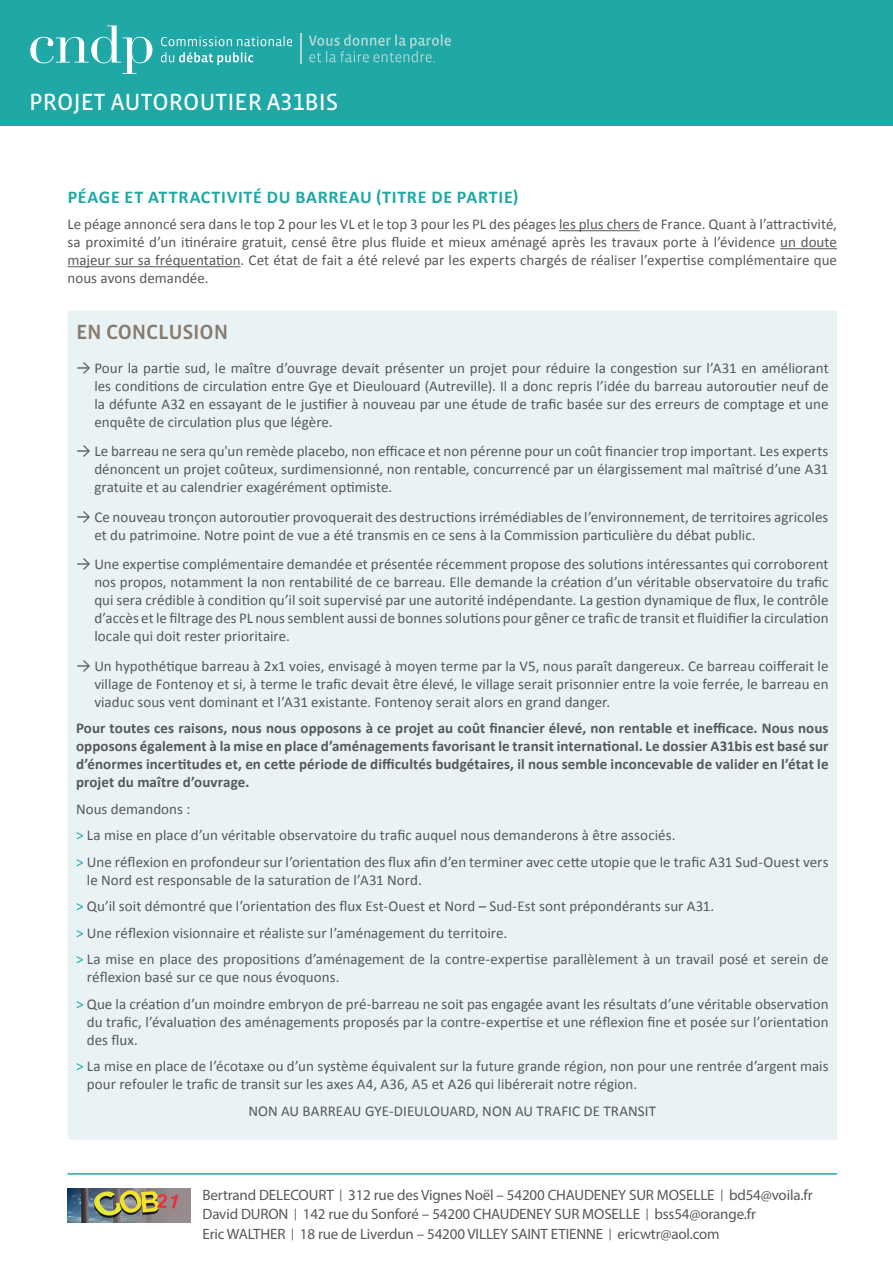
<style>
.page{position:relative;width:893px;height:1263px;background:#fff}
.page>*{position:absolute;margin:0;border:0;box-sizing:border-box;transform-origin:0 0}
.t1{font:24px "Vista Sans OT";color:#fff}
.t2{font:500 21px "Vista Sans OT";letter-spacing:-.01em;color:#887c6f}
.t3{font:700 18px "Calibri";letter-spacing:.04em;color:#1fa8a6}
.t4{font:15px/18px "Calibri";letter-spacing:.005em;color:#57585a}
.t5{font:700 15px/18px "Calibri";letter-spacing:.005em;color:#57585a;text-align:justify}
.t6{font:15px/19.5px "Myriad Pro";letter-spacing:-.01em;color:#57585a}
.s1{font-size:16.5px}
.s2{color:#1fa8a6}
.s3{font-family:"Vista Sans OT";font-size:13.5px}
</style>
<div class="page">
<div style="left:68px;top:310px;width:769px;height:830px;background:#e9f3f5"></div>
<img style="left:68px;top:1188px;width:122px;height:35px">
<hr style="left:559px;top:230px;width:81px;height:1px;background:#57585a">
<hr style="left:780px;top:248px;width:57px;height:1px;background:#57585a">
<hr style="left:68px;top:266px;width:173px;height:1px;background:#57585a">
<hr style="left:68px;top:1173px;width:769px;height:2px;background:#1fa8a6">
<div style="left:0;top:0;width:893px;height:125px;background:#1fa8a6"></div>
<svg style="left:161px;top:52px;width:92px;height:13px"></svg>
<svg style="left:161px;top:36px;width:131px;height:10px"></svg>
<svg style="left:30px;top:26px;width:122px;height:48px"></svg>
<hr style="left:300px;top:34px;width:1px;height:30px;background:#aed6d5">
<svg style="left:309px;top:34px;width:142px;height:28px"></svg>
<h1 class="t1" style="left:29px;top:89px;width:311px">PROJET AUTOROUTIER A31BIS</h1>
<p class="t3" style="left:68px;top:185px;width:452px">PÉAGE ET ATTRACTIVITÉ DU BARREAU (TITRE DE PARTIE)</p>
<p class="t4" style="left:68px;top:215px;width:771px;text-align:justify">Le péage annoncé sera dans le top 2 pour les VL et le top 3 pour les PL des péages les plus chers de France. Quant à l’attractivité, sa proximité d’un itinéraire gratuit, censé être plus fluide et mieux aménagé après les travaux porte à l’évidence un doute majeur sur sa fréquentation. Cet état de fait a été relevé par les experts chargés de réaliser l’expertise complémentaire que nous avons demandée.</p>
<h2 class="t2" style="left:76px;top:321px;width:154px">EN CONCLUSION</h2>
<p class="t4" style="left:94px;top:359px;width:736px;text-align:justify;text-indent:-18px"><span class="s1">→</span> Pour la partie sud, le maître d’ouvrage devait présenter un projet pour réduire la congestion sur l’A31 en améliorant les conditions de circulation entre Gye et Dieulouard (Autreville). Il a donc repris l’idée du barreau autoroutier neuf de la défunte A32 en essayant de le justifier à nouveau par une étude de trafic basée sur des erreurs de comptage et une enquête de circulation plus que légère.</p>
<p class="t4" style="left:94px;top:442px;width:736px;text-align:justify;text-indent:-18px"><span class="s1">→</span> Le barreau ne sera qu'un remède placebo, non efficace et non pérenne pour un coût financier trop important. Les experts dénoncent un projet coûteux, surdimensionné, non rentable, concurrencé par un élargissement mal maîtrisé d’une A31 gratuite et au calendrier exagérément optimiste.</p>
<p class="t4" style="left:94px;top:508px;width:736px;text-indent:-18px"><span class="s1">→</span> Ce nouveau tronçon autoroutier provoquerait des destructions irrémédiables de l’environnement, de territoires agricoles et du patrimoine. Notre point de vue a été transmis en ce sens à la Commission particulière du débat public.</p>
<p class="t4" style="left:94px;top:555px;width:736px;text-align:justify;text-indent:-18px"><span class="s1">→</span> Une expertise complémentaire demandée et présentée récemment propose des solutions intéressantes qui corroborent nos propos, notamment la non rentabilité de ce barreau. Elle demande la création d’un véritable observatoire du trafic qui sera crédible à condition qu’il soit supervisé par une autorité indépendante. La gestion dynamique de flux, le contrôle d’accès et le filtrage des PL nous semblent aussi de bonnes solutions pour gêner ce trafic de transit et fluidifier la circulation locale qui doit rester prioritaire.</p>
<p class="t4" style="left:94px;top:657px;width:736px;text-align:justify;text-indent:-18px"><span class="s1">→</span> Un hypothétique barreau à 2x1 voies, envisagé à moyen terme par la V5, nous paraît dangereux. Ce barreau coifferait le village de Fontenoy et si, à terme le trafic devait être élevé, le village serait prisonnier entre la voie ferrée, le barreau en viaduc sous vent dominant et l’A31 existante. Fontenoy serait alors en grand danger.</p>
<p class="t5" style="left:76px;top:719px;width:754px">Pour toutes ces raisons, nous nous opposons à ce projet au coût financier élevé, non rentable et inefficace. Nous nous opposons également à la mise en place d’aménagements favorisant le transit international. Le dossier A31bis est basé sur d’énormes incertitudes et, en cette période de difficultés budgétaires, il nous semble inconcevable de valider en l’état le projet du maître d’ouvrage.</p>
<p class="t4" style="left:76px;top:796px;width:754px;line-height:26.5px">Nous demandons :<br><span class="s2">&gt;</span> La mise en place d’un véritable observatoire du trafic auquel nous demanderons à être associés.<br><span class="s2">&gt;</span> Une réflexion en profondeur sur l’orientation des flux afin d’en terminer avec cette utopie que le trafic A31 Sud-Ouest vers</p>
<p class="t4" style="left:76px;top:867px;width:754px;line-height:26.5px;text-indent:11px">le Nord est responsable de la saturation de l’A31 Nord.<br><span class="s2">&gt;</span> Qu’il soit démontré que l’orientation des flux Est-Ouest et Nord – Sud-Est sont prépondérants sur A31.<br><span class="s2">&gt;</span> Une réflexion visionnaire et réaliste sur l’aménagement du territoire.<br><span class="s2">&gt;</span> La mise en place des propositions d’aménagement de la contre-expertise parallèlement à un travail posé et serein de</p>
<p class="t4" style="left:76px;top:964px;width:754px;line-height:26.5px;text-indent:11px">réflexion basé sur ce que nous évoquons.<br><span class="s2">&gt;</span> Que la création d’un moindre embryon de pré-barreau ne soit pas engagée avant les résultats d’une véritable observation</p>
<p class="t4" style="left:87px;top:1013px;width:743px">du trafic, l’évaluation des aménagements proposés par la contre-expertise et une réflexion fine et posée sur l’orientation des flux.</p>
<p class="t4" style="left:87px;top:1057px;width:743px;text-indent:-11px"><span class="s2">&gt;</span> La mise en place de l’écotaxe ou d’un système équivalent sur la future grande région, non pour une rentrée d’argent mais pour refouler le trafic de transit sur les axes A4, A36, A5 et A26 qui libérerait notre région.</p>
<p class="t4" style="left:248px;top:1102px;width:409px">NON AU BARREAU GYE-DIEULOUARD, NON AU TRAFIC DE TRANSIT</p>
<p class="t6" style="left:202px;top:1184px;width:612px">Bertrand DELECOURT <span class="s3">|</span> 312 rue des Vignes Noël – 54200 CHAUDENEY SUR MOSELLE <span class="s3">|</span> bd54@voila.fr<br>David DURON <span class="s3">|</span> 142 rue du Sonforé – 54200 CHAUDENEY SUR MOSELLE <span class="s3">|</span> bss54@orange.fr<br>Eric WALTHER <span class="s3">|</span> 18 rue de Liverdun – 54200 VILLEY SAINT ETIENNE <span class="s3">|</span> ericwtr@aol.com</p>
</div>
